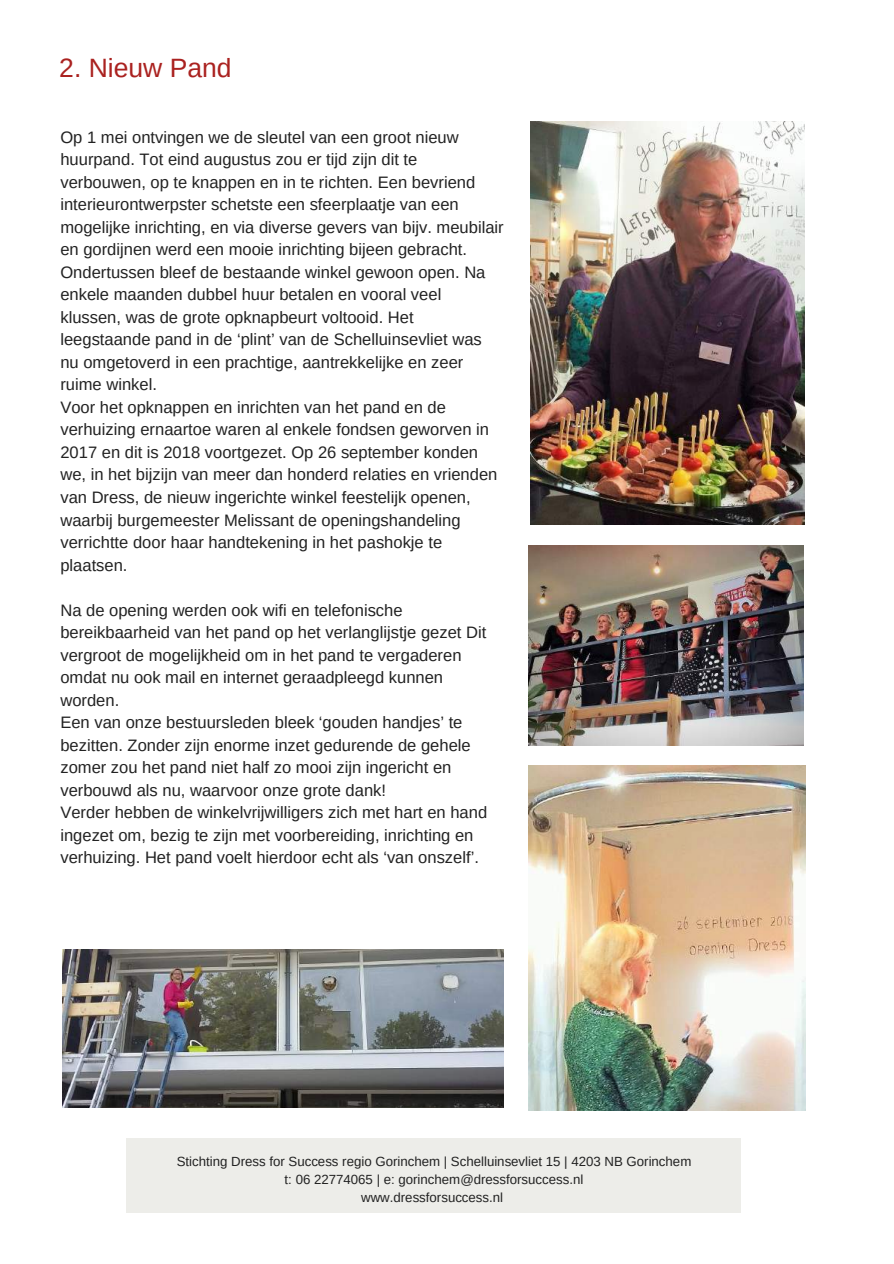
<style>
.page{position:relative;width:894px;height:1264px;background:#fff}
.page>*{position:absolute;margin:0;border:0;box-sizing:border-box;transform-origin:0 0}
.t1{font:26.55px "Arimo";color:#aa2220}
.t2{font:16.5px/22.5px "Arimo";color:#222}
.t3{font:13.2px/18px "Arimo";color:#222;text-align:center}
</style>
<div class="page">
<div style="left:127px;top:1138px;width:613px;height:74px;background:#edede9"></div>
<img style="left:529px;top:765px;width:275px;height:345px">
<img style="left:63px;top:949px;width:440px;height:158px">
<img style="left:529px;top:545px;width:274px;height:201px">
<img style="left:530px;top:121px;width:274px;height:403px">
<h1 class="t1" style="left:59px;top:53px;width:174px">2. Nieuw Pand</h1>
<p class="t2" style="left:60px;top:125px;width:445px">Op 1 mei ontvingen we de sleutel van een groot nieuw huurpand. Tot eind augustus zou er tijd zijn dit te verbouwen, op te knappen en in te richten. Een bevriend interieurontwerpster schetste een sfeerplaatje van een mogelijke inrichting, en via diverse gevers van bijv. meubilair en gordijnen werd een mooie inrichting bijeen gebracht.<br>Ondertussen bleef de bestaande winkel gewoon open. Na enkele maanden dubbel huur betalen en vooral veel klussen, was de grote opknapbeurt voltooid. Het leegstaande pand in de ‘plint’ van de Schelluinsevliet was nu omgetoverd in een prachtige, aantrekkelijke en zeer ruime winkel.<br>Voor het opknappen en inrichten van het pand en de verhuizing ernaartoe waren al enkele fondsen geworven in 2017 en dit is 2018 voortgezet. Op 26 september konden we, in het bijzijn van meer dan honderd relaties en vrienden van Dress, de nieuw ingerichte winkel feestelijk openen, waarbij burgemeester Melissant de openingshandeling verrichtte door haar handtekening in het pashokje te plaatsen.</p>
<p class="t2" style="left:60px;top:598px;width:428px">Na de opening werden ook wifi en telefonische bereikbaarheid van het pand op het verlanglijstje gezet Dit vergroot de mogelijkheid om in het pand te vergaderen omdat nu ook mail en internet geraadpleegd kunnen worden.<br>Een van onze bestuursleden bleek ‘gouden handjes’ te bezitten. Zonder zijn enorme inzet gedurende de gehele zomer zou het pand niet half zo mooi zijn ingericht en verbouwd als nu, waarvoor onze grote dank!<br>Verder hebben de winkelvrijwilligers zich met hart en hand ingezet om, bezig te zijn met voorbereiding, inrichting en verhuizing. Het pand voelt hierdoor echt als ‘van onszelf’.</p>
<p class="t3" style="left:177px;top:1152px;width:516px">Stichting Dress for Success regio Gorinchem | Schelluinsevliet 15 | 4203 NB Gorinchem t: 06 22774065 | e: gorinchem@dressforsuccess.nl<br>www.dressforsuccess.nl</p>
</div>
